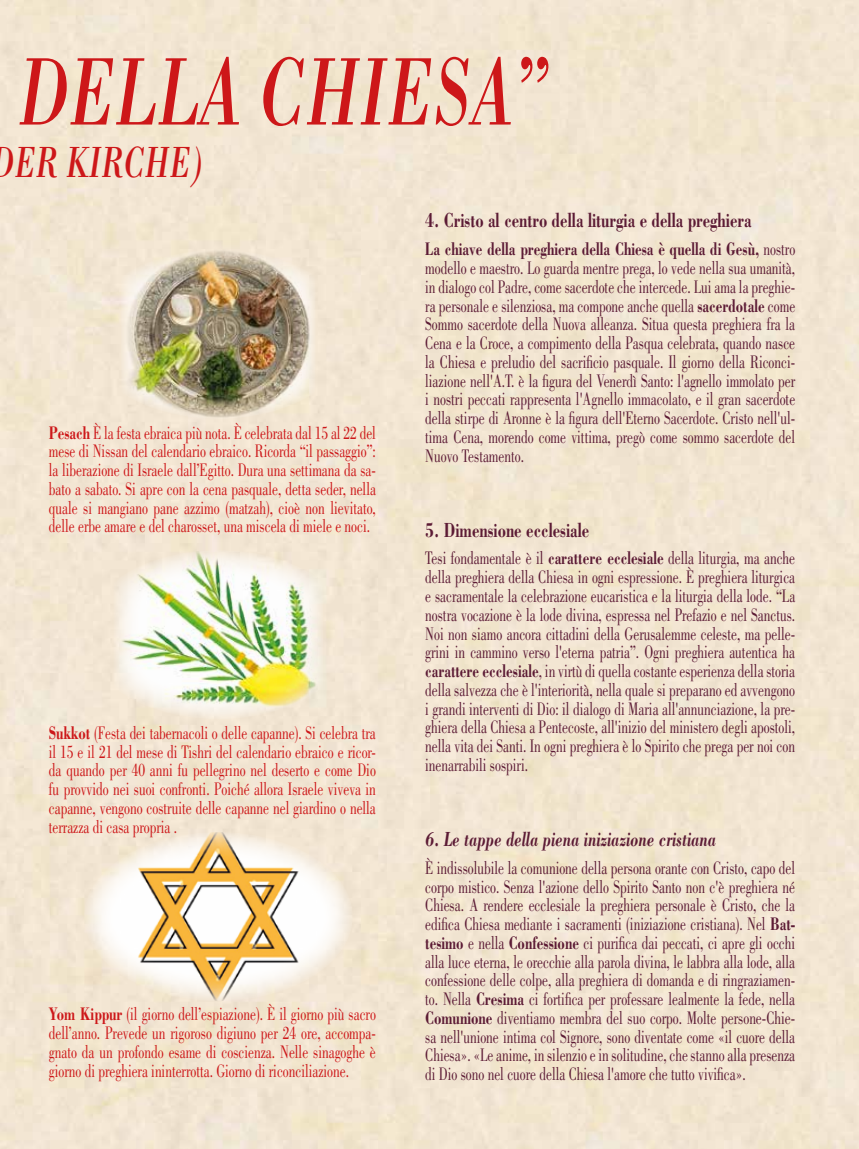
<style>
.page{position:relative;width:859px;height:1149px;background:#fff}
.page>*{position:absolute;margin:0;border:0;box-sizing:border-box;transform-origin:0 0}
.t1{font:italic 99.15px "Bodoni Std";color:#cd1719;scale:.7 1}
.t2{font:italic 45px "Bodoni Std";color:#cd1719;scale:.7 1}
.t3{font:700 21px "Bodoni Std";color:#5c1b35;scale:.71 1}
.t4{font:italic 700 21px "Bodoni Std";color:#5c1b35;scale:.71 1}
.t5{font:18.75px/18.8px "Bodoni Std";color:#5c1b35;text-align:justify;scale:.71 1}
.t6{font:18.75px/18.8px "Bodoni Std";color:#cd1719;text-align:justify;scale:.71 1}
.s1{font-weight:700}
</style>
<div class="page">
<img style="left:113px;top:550px;width:210px;height:169px">
<img style="left:121px;top:249px;width:195px;height:169px">
<img style="left:84px;top:831px;width:269px;height:169px">
<h1 class="t1" style="left:18px;top:32px;width:759px">DELLA CHIESA”</h1>
<h2 class="t2" style="left:-8px;top:135px;width:303px">DER KIRCHE)</h2>
<p class="t3" style="left:425px;top:207px;width:461px">4. Cristo al centro della liturgia e della preghiera</p>
<p class="t5" style="left:425px;top:240px;width:523px"><span class="s1">La chiave della preghiera della Chiesa è quella di Gesù,</span> nostro modello e maestro. Lo guarda mentre prega, lo vede nella sua umanità, in dialogo col Padre, come sacerdote che intercede. Lui ama la preghie&shy;ra personale e silenziosa, ma compone anche quella <span class="s1">sacerdotale</span> come Sommo sacerdote della Nuova alleanza. Situa questa preghiera fra la Cena e la Croce, a compimento della Pasqua celebrata, quando nasce la Chiesa e preludio del sacrificio pasquale. Il giorno della Riconci&shy;liazione nell'A.T. è la figura del Venerdì Santo: l'agnello immolato per i nostri peccati rappresenta l'Agnello immacolato, e il gran sacerdote della stirpe di Aronne è la figura dell'Eterno Sacerdote. Cristo nell'ul&shy;tima Cena, morendo come vittima, pregò come sommo sacerdote del Nuovo Testamento.</p>
<p class="t6" style="left:49px;top:423px;width:462px"><span class="s1">Pesach</span> È la festa ebraica più nota. È celebrata dal 15 al 22 del mese di Nissan del calendario ebraico. Ricorda “il passaggio”: la liberazione di Israele dall’Egitto. Dura una settimana da sa&shy;bato a sabato. Si apre con la cena pasquale, detta seder, nella quale si mangiano pane azzimo (matzah), cioè non lievitato, delle erbe amare e del charosset, una miscela di miele e noci.</p>
<p class="t3" style="left:425px;top:516px;width:233px">5. Dimensione ecclesiale</p>
<p class="t5" style="left:425px;top:549px;width:523px">Tesi fondamentale è il <span class="s1">carattere ecclesiale</span> della liturgia, ma anche della preghiera della Chiesa in ogni espressione. È preghiera liturgica e sacramentale la celebrazione eucaristica e la liturgia della lode. “La nostra vocazione è la lode divina, espressa nel Prefazio e nel Sanctus.<br>Noi non siamo ancora cittadini della Gerusalemme celeste, ma pelle&shy;grini in cammino verso l'eterna patria”. Ogni preghiera autentica ha <span class="s1">carattere ecclesiale</span>, in virtù di quella costante esperienza della storia della salvezza che è l'interiorità, nella quale si preparano ed avvengono i grandi interventi di Dio: il dialogo di Maria all'annunciazione, la pre&shy;ghiera della Chiesa a Pentecoste, all'inizio del ministero degli apostoli, nella vita dei Santi. In ogni preghiera è lo Spirito che prega per noi con inenarrabili sospiri.</p>
<p class="t6" style="left:49px;top:723px;width:462px"><span class="s1">Sukkot</span> (Festa dei tabernacoli o delle capanne). Si celebra tra il 15 e il 21 del mese di Tishri del calendario ebraico e ricor&shy;da quando per 40 anni fu pellegrino nel deserto e come Dio fu provvido nei suoi confronti. Poiché allora Israele viveva in capanne, vengono costruite delle capanne nel giardino o nella terrazza di casa propria .</p>
<p class="t4" style="left:425px;top:825px;width:411px">6. Le tappe della piena iniziazione cristiana</p>
<p class="t5" style="left:425px;top:858px;width:523px">È indissolubile la comunione della persona orante con Cristo, capo del corpo mistico. Senza l'azione dello Spirito Santo non c'è preghiera né Chiesa. A rendere ecclesiale la preghiera personale è Cristo, che la edifica Chiesa mediante i sacramenti (iniziazione cristiana). Nel <span class="s1">Bat&shy;tesimo</span> e nella <span class="s1">Confessione</span> ci purifica dai peccati, ci apre gli occhi alla luce eterna, le orecchie alla parola divina, le labbra alla lode, alla confessione delle colpe, alla preghiera di domanda e di ringraziamen&shy;to. Nella <span class="s1">Cresima</span> ci fortifica per professare lealmente la fede, nella <span class="s1">Comunione</span> diventiamo membra del suo corpo. Molte persone-Chie&shy;sa nell'unione intima col Signore, sono diventate come «il cuore della Chiesa». «Le anime, in silenzio e in solitudine, che stanno alla presenza di Dio sono nel cuore della Chiesa l'amore che tutto vivifica».</p>
<p class="t6" style="left:49px;top:1004px;width:462px"><span class="s1">Yom Kippur</span> (il giorno dell’espiazione). È il giorno più sacro dell’anno. Prevede un rigoroso digiuno per 24 ore, accompa&shy;gnato da un profondo esame di coscienza. Nelle sinagoghe è giorno di preghiera ininterrotta. Giorno di riconciliazione.</p>
</div>
